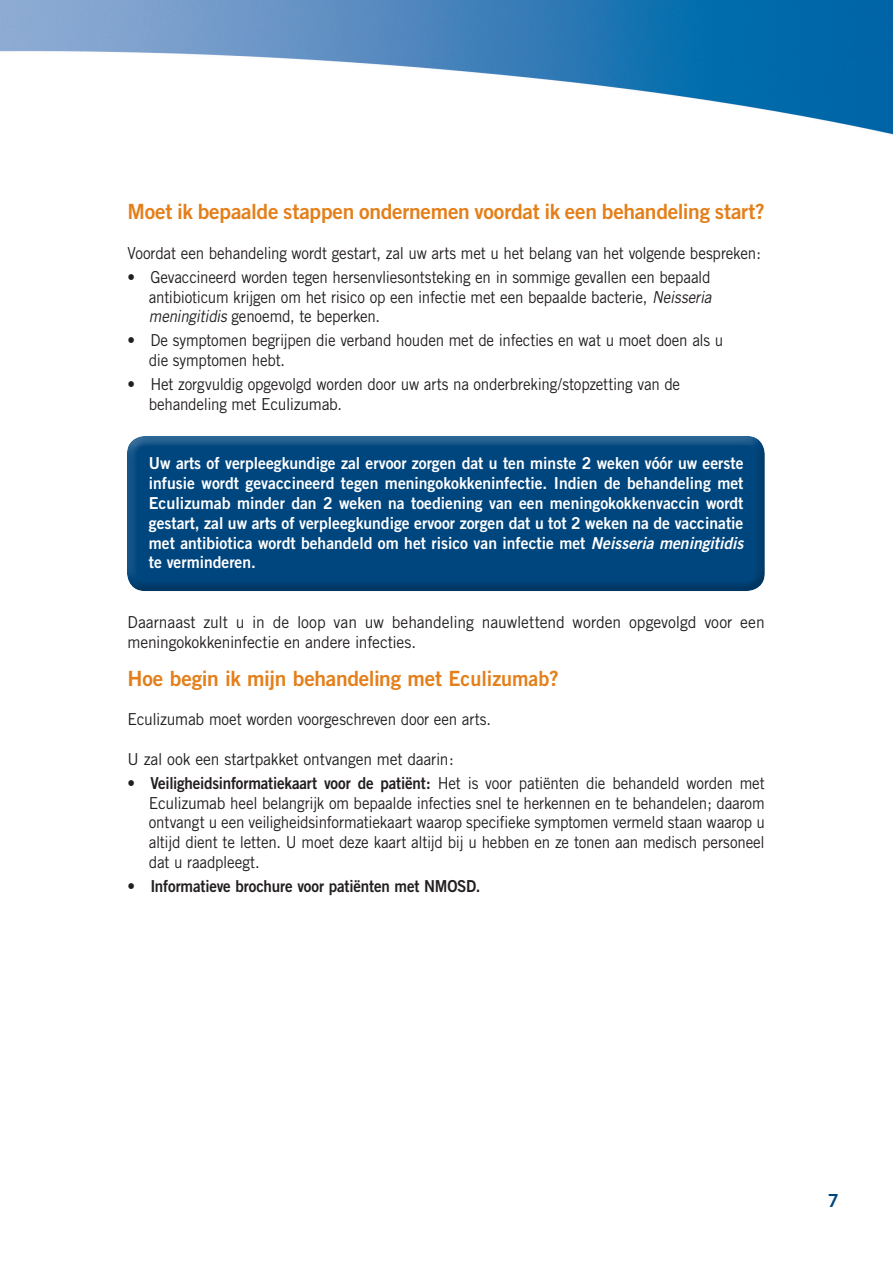
<style>
.page{position:relative;width:893px;height:1263px;background:#fff}
.page>*{position:absolute;margin:0;border:0;box-sizing:border-box;transform-origin:0 0}
.tussentitel{font:21px "Trade Gothic Bold Two";letter-spacing:-.015em;color:#e4801b}
.t1{font:18px "Trade Gothic Bold Two";color:#00467e}
.lopende_tekst{font:16.5px/19.8px "Trade Gothic";letter-spacing:-.01em;color:#231f20;scale:.92 1}
.Witte_tekst_in_blok{font:16.5px/19.8px "Trade Gothic Bold Two";color:#fff;text-align:justify;scale:.95 1}
.lopende_tekst-2{font:16.5px/19.8px "Trade Gothic";letter-spacing:-.01em;color:#231f20;scale:.95 1}
.t2{font:16.5px "Trade Gothic Bold Two";letter-spacing:-.01em;color:#231f20;scale:.92 1}
.s1{font-style:italic}
.s2{font-family:"Trade Gothic Bold Two"}
.s3{font-family:"Trade Gothic"}
</style>
<div class="page">
<img style="left:0;top:0;width:893px;height:135px">
<div style="left:125px;top:433px;width:640px;height:148px;background:#fff;opacity:.25"></div>
<div style="left:125px;top:439px;width:640px;height:153px;background:#231f20;opacity:.25"></div>
<p class="tussentitel" style="left:128px;top:199px;width:639px">Moet ik bepaalde stappen ondernemen voordat ik een behandeling start?</p>
<p class="lopende_tekst" style="left:128px;top:243px;width:690px">Voordat een behandeling wordt gestart, zal uw arts met u het belang van het volgende bespreken:</p>
<p class="lopende_tekst" style="left:149px;top:267px;width:617px;text-indent:-21px">• Gevaccineerd worden tegen hersenvliesontsteking en in sommige gevallen een bepaald antibioticum krijgen om het risico op een infectie met een bepaalde bacterie, <span class="s1">Neisseria meningitidis</span> genoemd, te beperken.</p>
<p class="lopende_tekst" style="left:149px;top:330px;width:626px;text-indent:-21px">• De symptomen begrijpen die verband houden met de infecties en wat u moet doen als u die symptomen hebt.</p>
<p class="lopende_tekst" style="left:149px;top:374px;width:579px;text-indent:-21px">• Het zorgvuldig opgevolgd worden door uw arts na onderbreking/stopzetting van de behandeling met Eculizumab.</p>
<p class="Witte_tekst_in_blok" style="left:149px;top:453px;width:627px">Uw arts of verpleegkundige zal ervoor zorgen dat u ten minste 2 weken vóór uw eerste infusie wordt gevaccineerd tegen meningokokkeninfectie. Indien de behandeling met Eculizumab minder dan 2 weken na toediening van een meningokokkenvaccin wordt gestart, zal uw arts of verpleegkundige ervoor zorgen dat u tot 2 weken na de vaccinatie met antibiotica wordt behandeld om het risico van infectie met <span class="s1">Neisseria meningitidis </span>te verminderen.</p>
<p class="lopende_tekst-2" style="left:128px;top:612px;width:672px">Daarnaast zult u in de loop van uw behandeling nauwlettend worden opgevolgd voor een meningokokkeninfectie en andere infecties.</p>
<p class="tussentitel" style="left:128px;top:665px;width:433px">Hoe begin ik mijn behandeling met Eculizumab?</p>
<p class="lopende_tekst-2" style="left:128px;top:709px;width:384px">Eculizumab moet worden voorgeschreven door een arts.</p>
<p class="lopende_tekst-2" style="left:128px;top:749px;width:345px">U zal ook een startpakket ontvangen met daarin:</p>
<p class="lopende_tekst" style="left:149px;top:773px;width:671px;text-align:justify;text-indent:-21px">• <span class="s2">Veiligheidsinformatiekaart voor de patiënt:</span> Het is voor patiënten die behandeld worden met Eculizumab heel belangrijk om bepaalde infecties snel te herkennen en te behandelen; daarom ontvangt u een veiligheidsinformatiekaart waarop specifieke symptomen vermeld staan waarop u altijd dient te letten. U moet deze kaart altijd bij u hebben en ze tonen aan medisch personeel dat u raadpleegt.</p>
<p class="t2" style="left:128px;top:876px;width:385px"><span class="s3">•</span> Informatieve brochure voor patiënten met NMOSD.</p>
<p class="t1" style="left:828px;top:1190px;width:12px">7</p>
</div>
